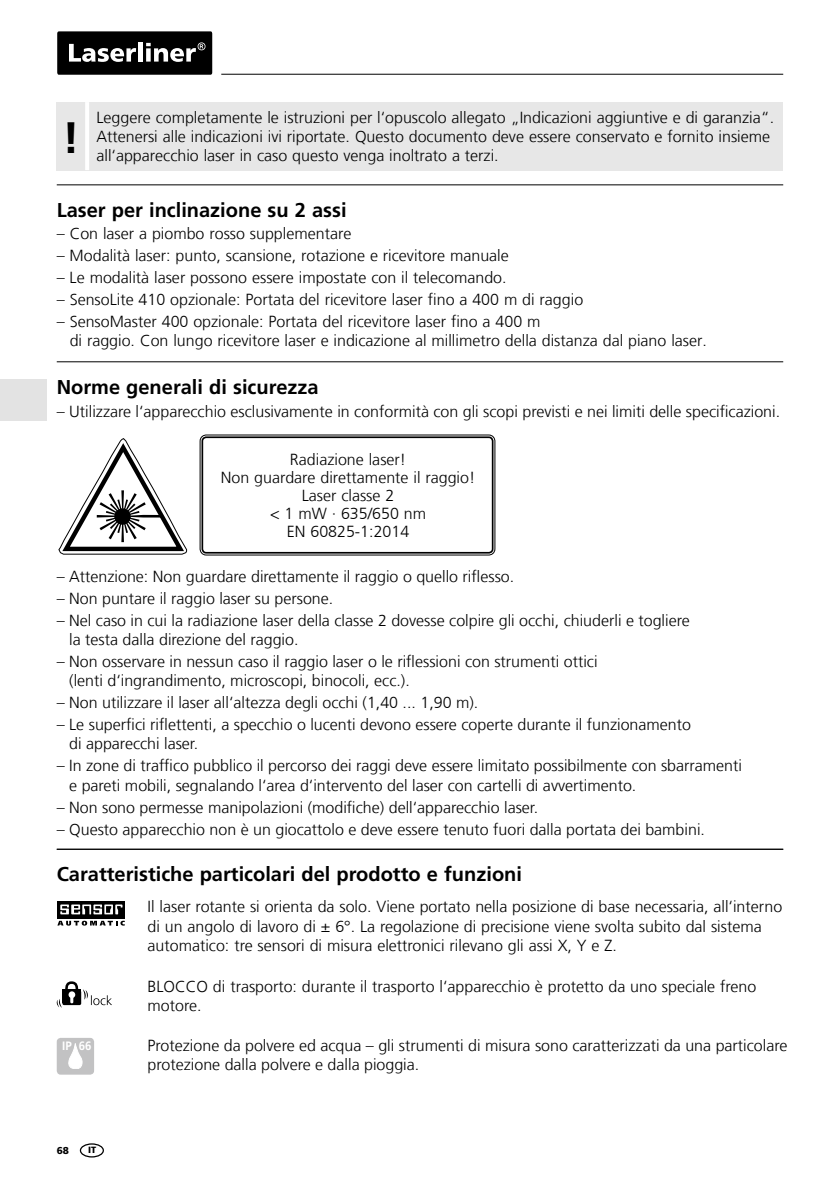
<style>
.page{position:relative;width:840px;height:1191px;background:#fff}
.page>*{position:absolute;margin:0;border:0;box-sizing:border-box;transform-origin:0 0}
.t1{font:700 44px "Frutiger LT Com";color:#000}
.t2{font:700 20px "Frutiger LT Com";color:#000}
.t3{font:300 16px/19.2px "Frutiger LT Com";color:#000}
.t4{font:700 12.2px "Frutiger LT Com";color:#fff;scale:.94 1}
.t5{font:900 10px "Frutiger LT Com";color:#000}
.t6{font:900 9px "Frutiger LT Com";color:#000}
</style>
<div class="page">
<hr style="left:221px;top:74px;width:561px;height:1px;background:#000">
<div style="left:57px;top:31px;width:155px;height:44px;background:#000;border-radius:2px"></div>
<svg style="left:69px;top:44px;width:67px;height:18px"></svg>
<div style="left:138px;top:43px;width:5px;height:19px;background:#fff"></div>
<svg style="left:146px;top:42px;width:59px;height:20px"></svg>
<svg style="left:58px;top:438px;width:130px;height:117px"></svg>
<div style="left:200px;top:435px;width:295px;height:120px;border:1px solid #000;border-radius:6px"></div>
<div style="left:201px;top:436px;width:292px;height:117px;border:2px solid #000;border-radius:4px"></div>
<hr style="left:57px;top:361px;width:725px;height:1px;background:#000">
<hr style="left:57px;top:184px;width:725px;height:1px;background:#000">
<div style="left:57px;top:102px;width:725px;height:68px;background:#e7e7e7"></div>
<hr style="left:85px;top:102px;width:4px;height:68px;background:#fff">
<div style="left:0;top:379px;width:47px;height:42px;background:#e3e3e3"></div>
<div style="left:80px;top:1143px;width:24px;height:14px;border:1px solid #000;border-radius:50%"></div>
<hr style="left:57px;top:849px;width:725px;height:1px;background:#000">
<svg style="left:57px;top:981px;width:55px;height:27px"></svg>
<div style="left:57px;top:1037px;width:37px;height:37px;background:#c2c2c3;border-radius:4px"></div>
<svg style="left:69px;top:1043px;width:13px;height:26px"></svg>
<div style="left:57px;top:900px;width:68px;height:18px;background:#000"></div>
<svg style="left:60px;top:904px;width:62px;height:10px"></svg>
<svg style="left:57px;top:920px;width:68px;height:5px"></svg>
<h1 class="t1" style="left:62px;top:111px;width:19px">!</h1>
<p class="t3" style="left:96px;top:108px;width:679px">Leggere completamente le istruzioni per l‘opuscolo allegato „Indicazioni aggiuntive e di garanzia“.<br>Attenersi alle indicazioni ivi riportate. Questo documento deve essere conservato e fornito insieme all‘apparecchio laser in caso questo venga inoltrato a terzi.</p>
<p class="t2" style="left:57px;top:198px;width:291px">Laser per inclinazione su 2 assi</p>
<p class="t3" style="left:57px;top:224px;width:296px">– Con laser a piombo rosso supplementare</p>
<p class="t3" style="left:57px;top:246px;width:453px">– Modalità laser: punto, scansione, rotazione e ricevitore manuale</p>
<p class="t3" style="left:57px;top:268px;width:451px">– Le modalità laser possono essere impostate con il telecomando.</p>
<p class="t3" style="left:57px;top:290px;width:527px">– SensoLite 410 opzionale: Portata del ricevitore laser fino a 400 m di raggio</p>
<p class="t3" style="left:70px;top:312px;width:638px;text-indent:-13px">– SensoMaster 400 opzionale: Portata del ricevitore laser fino a 400 m<br>di raggio. Con lungo ricevitore laser e indicazione al millimetro della distanza dal piano laser.</p>
<p class="t2" style="left:57px;top:375px;width:263px">Norme generali di sicurezza</p>
<p class="t3" style="left:57px;top:402px;width:724px">– Utilizzare l‘apparecchio esclusivamente in conformità con gli scopi previsti e nei limiti delle specificazioni.</p>
<p class="t3" style="left:221px;top:450px;width:256px;line-height:18px;text-align:center">Radiazione laser!<br>Non guardare direttamente il raggio!<br>Laser classe 2<br>&lt; 1 mW · 635/650 nm<br>EN 60825-1:2014</p>
<p class="t3" style="left:57px;top:566px;width:459px">– Attenzione: Non guardare direttamente il raggio o quello riflesso.</p>
<p class="t3" style="left:57px;top:588px;width:278px">– Non puntare il raggio laser su persone.</p>
<p class="t3" style="left:69px;top:610px;width:621px;text-indent:-12px">– Nel caso in cui la radiazione laser della classe 2 dovesse colpire gli occhi, chiuderli e togliere la testa dalla direzione del raggio.</p>
<p class="t3" style="left:69px;top:652px;width:529px;text-indent:-12px">– Non osservare in nessun caso il raggio laser o le riflessioni con strumenti ottici (lenti d‘ingrandimento, microscopi, binocoli, ecc.).</p>
<p class="t3" style="left:57px;top:693px;width:423px">– Non utilizzare il laser all‘altezza degli occhi (1,40 ... 1,90 m).</p>
<p class="t3" style="left:69px;top:715px;width:623px;text-indent:-12px">– Le superfici riflettenti, a specchio o lucenti devono essere coperte durante il funzionamento di apparecchi laser.</p>
<p class="t3" style="left:69px;top:756px;width:674px;text-indent:-12px">– In zone di traffico pubblico il percorso dei raggi deve essere limitato possibilmente con sbarramenti e pareti mobili, segnalando l‘area d‘intervento del laser con cartelli di avvertimento.</p>
<p class="t3" style="left:57px;top:797px;width:483px">– Non sono permesse manipolazioni (modifiche) dell‘apparecchio laser.</p>
<p class="t3" style="left:57px;top:819px;width:649px">– Questo apparecchio non è un giocattolo e deve essere tenuto fuori dalla portata dei bambini.</p>
<p class="t2" style="left:57px;top:862px;width:466px">Caratteristiche particolari del prodotto e funzioni</p>
<p class="t3" style="left:147px;top:897px;width:636px">Il laser rotante si orienta da solo. Viene portato nella posizione di base necessaria, all‘interno di un angolo di lavoro di ± 6°. La regolazione di precisione viene svolta subito dal sistema automatico: tre sensori di misura elettronici rilevano gli assi X, Y e Z.</p>
<p class="t4" style="left:62px;top:1038px;width:33px">IP 66</p>
<p class="t5" style="left:57px;top:1144px;width:14px">68</p>
<p class="t6" style="left:88px;top:1144px;width:10px">IT</p>
<p class="t3" style="left:147px;top:976px;width:610px">BLOCCO di trasporto: durante il trasporto l‘apparecchio è protetto da uno speciale freno motore.</p>
<p class="t3" style="left:147px;top:1036px;width:641px">Protezione da polvere ed acqua – gli strumenti di misura sono caratterizzati da una particolare protezione dalla polvere e dalla pioggia.</p>
</div>
